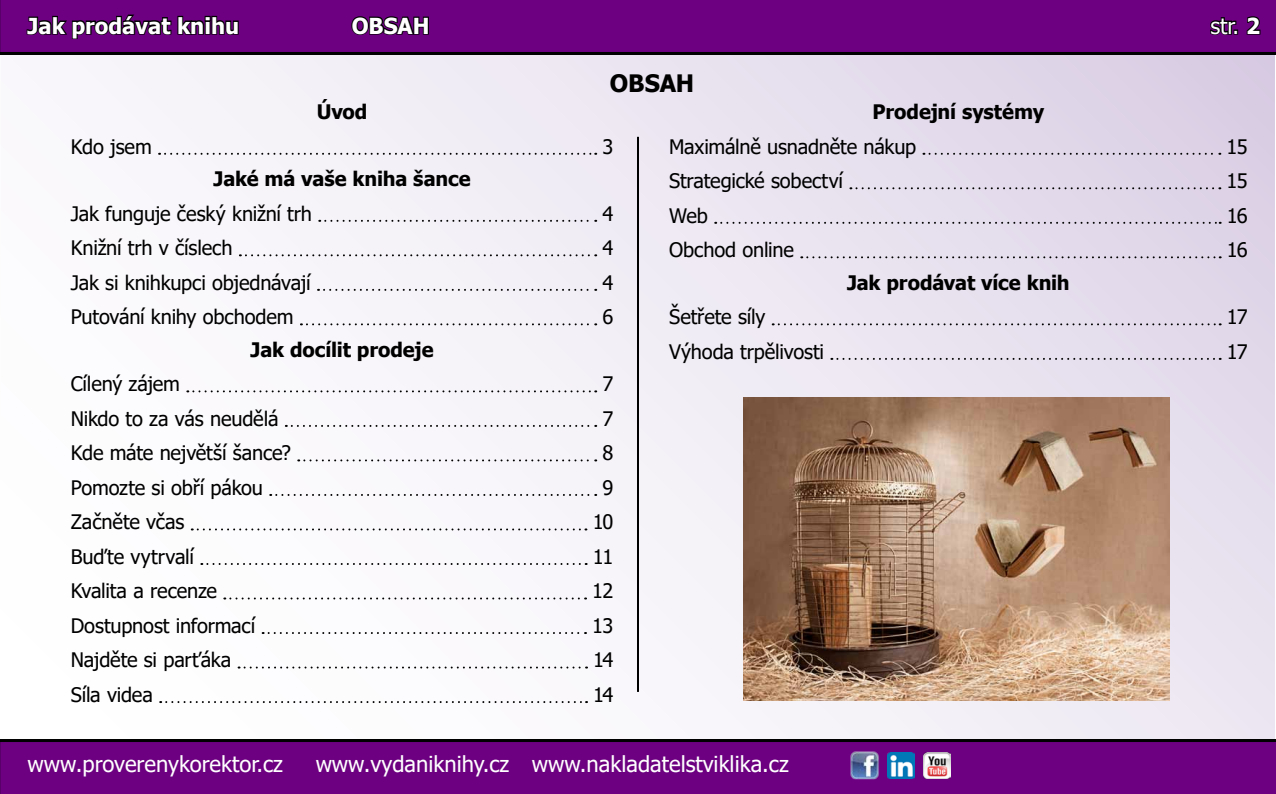
<style>
.page{position:relative;width:1276px;height:794px;background:#fff}
.page>*{position:absolute;margin:0;border:0;box-sizing:border-box;transform-origin:0 0}
.t1{font:700 24px "Tahoma";letter-spacing:-.005em;color:#000}
.t2{font:22px "Tahoma";color:#fff}
.t3{font:700 22px "Tahoma";color:#fff}
.t4{font:20px "Tahoma";letter-spacing:-.01em;color:#000}
.t5{font:700 20px "Tahoma";letter-spacing:-.01em;color:#000}
.s1{font-weight:700}
</style>
<div class="page">
<div style="left:0;top:0;width:1276px;height:794px;background:linear-gradient(to right,#fff,#e1d8e9)"></div>
<svg style="left:1275px;top:56px;width:1px;height:681px"></svg>
<svg style="left:0;top:0;width:1276px;height:56px;background:#67047a"></svg>
<svg style="left:0;top:737px;width:1276px;height:57px;background:#6b097d"></svg>
<svg style="left:26px;top:13px;width:214px;height:27px;background:#450052"></svg>
<svg style="left:350px;top:15px;width:80px;height:21px;background:#370042"></svg>
<svg style="left:1208px;top:16px;width:30px;height:20px"></svg>
<svg style="left:1245px;top:15px;width:16px;height:21px"></svg>
<img style="left:924px;top:752px;width:26px;height:26px">
<img style="left:887px;top:752px;width:27px;height:26px">
<img style="left:847px;top:748px;width:34px;height:34px">
<svg style="left:159px;top:153px;width:437px;height:2px"></svg>
<svg style="left:319px;top:220px;width:277px;height:2px"></svg>
<svg style="left:240px;top:254px;width:356px;height:2px"></svg>
<svg style="left:318px;top:289px;width:278px;height:2px"></svg>
<svg style="left:301px;top:323px;width:295px;height:2px"></svg>
<svg style="left:187px;top:390px;width:409px;height:2px"></svg>
<svg style="left:286px;top:425px;width:310px;height:2px"></svg>
<svg style="left:298px;top:459px;width:298px;height:2px"></svg>
<svg style="left:270px;top:494px;width:326px;height:2px"></svg>
<svg style="left:192px;top:528px;width:394px;height:2px"></svg>
<svg style="left:201px;top:563px;width:385px;height:2px"></svg>
<svg style="left:224px;top:597px;width:362px;height:2px"></svg>
<svg style="left:263px;top:632px;width:323px;height:2px"></svg>
<svg style="left:238px;top:666px;width:349px;height:2px"></svg>
<svg style="left:160px;top:701px;width:427px;height:2px"></svg>
<svg style="left:923px;top:153px;width:297px;height:2px"></svg>
<svg style="left:850px;top:187px;width:370px;height:2px"></svg>
<svg style="left:715px;top:222px;width:505px;height:2px"></svg>
<svg style="left:801px;top:256px;width:419px;height:2px"></svg>
<svg style="left:772px;top:323px;width:448px;height:2px"></svg>
<svg style="left:831px;top:358px;width:389px;height:2px"></svg>
<hr style="left:637px;top:137px;width:2px;height:555px;background:#000">
<img style="left:743px;top:397px;width:426px;height:303px">
<p class="t3" style="left:28px;top:10px;width:213px">Jak prodávat knihu</p>
<p class="t3" style="left:352px;top:10px;width:79px">OBSAH</p>
<p class="t2" style="left:1210px;top:11px;width:51px">str. <span class="s1">2</span></p>
<p class="t1" style="left:610px;top:66px;width:86px">OBSAH</p>
<p class="t5" style="left:317px;top:98px;width:52px">Úvod</p>
<p class="t4" style="left:71px;top:133px;width:82px">Kdo jsem</p>
<p class="t4" style="left:602px;top:133px;width:12px">3</p>
<p class="t5" style="left:214px;top:165px;width:258px">Jaké má vaše kniha šance</p>
<p class="t4" style="left:71px;top:200px;width:243px">Jak funguje český knižní trh</p>
<p class="t4" style="left:602px;top:200px;width:12px">4</p>
<p class="t4" style="left:71px;top:235px;width:163px">Knižní trh v číslech</p>
<p class="t4" style="left:602px;top:235px;width:12px">4</p>
<p class="t4" style="left:71px;top:269px;width:241px">Jak si knihkupci objednávají</p>
<p class="t4" style="left:602px;top:269px;width:12px">4</p>
<p class="t4" style="left:71px;top:304px;width:224px">Putování knihy obchodem</p>
<p class="t4" style="left:602px;top:304px;width:12px">6</p>
<p class="t5" style="left:251px;top:335px;width:184px">Jak docílit prodeje</p>
<p class="t4" style="left:71px;top:371px;width:111px">Cílený zájem</p>
<p class="t4" style="left:602px;top:371px;width:12px">7</p>
<p class="t4" style="left:71px;top:405px;width:209px">Nikdo to za vás neudělá</p>
<p class="t4" style="left:602px;top:405px;width:12px">7</p>
<p class="t4" style="left:71px;top:440px;width:222px">Kde máte největší šance?</p>
<p class="t4" style="left:602px;top:440px;width:12px">8</p>
<p class="t4" style="left:71px;top:474px;width:194px">Pomozte si obří pákou</p>
<p class="t4" style="left:602px;top:474px;width:12px">9</p>
<p class="t4" style="left:71px;top:509px;width:115px">Začněte včas</p>
<p class="t4" style="left:592px;top:509px;width:22px">10</p>
<p class="t4" style="left:71px;top:543px;width:125px">Buďte vytrvalí</p>
<p class="t4" style="left:593px;top:543px;width:22px">11</p>
<p class="t4" style="left:71px;top:578px;width:148px">Kvalita a recenze</p>
<p class="t4" style="left:592px;top:578px;width:23px">12</p>
<p class="t4" style="left:71px;top:612px;width:186px">Dostupnost informací</p>
<p class="t4" style="left:592px;top:612px;width:23px">13</p>
<p class="t4" style="left:71px;top:647px;width:162px">Najděte si parťáka</p>
<p class="t4" style="left:593px;top:647px;width:22px">14</p>
<p class="t4" style="left:71px;top:681px;width:84px">Síla videa</p>
<p class="t4" style="left:593px;top:681px;width:22px">14</p>
<p class="t5" style="left:872px;top:98px;width:173px">Prodejní systémy</p>
<p class="t4" style="left:669px;top:133px;width:248px">Maximálně usnadněte nákup</p>
<p class="t4" style="left:1226px;top:133px;width:22px">15</p>
<p class="t4" style="left:669px;top:168px;width:175px">Strategické sobectví</p>
<p class="t4" style="left:1226px;top:168px;width:22px">15</p>
<p class="t4" style="left:669px;top:202px;width:40px">Web</p>
<p class="t4" style="left:1227px;top:202px;width:22px">16</p>
<p class="t4" style="left:669px;top:237px;width:126px">Obchod online</p>
<p class="t4" style="left:1227px;top:237px;width:22px">16</p>
<p class="t5" style="left:847px;top:268px;width:224px">Jak prodávat více knih</p>
<p class="t4" style="left:669px;top:304px;width:98px">Šetřete síly</p>
<p class="t4" style="left:1227px;top:304px;width:22px">17</p>
<p class="t4" style="left:669px;top:338px;width:156px">Výhoda trpělivosti</p>
<p class="t4" style="left:1227px;top:338px;width:22px">17</p>
<p class="t2" style="left:28px;top:749px;width:257px">www.proverenykorektor.cz</p>
<p class="t2" style="left:316px;top:749px;width:474px">www.vydaniknihy.cz www.nakladatelstviklika.cz</p>
</div>
